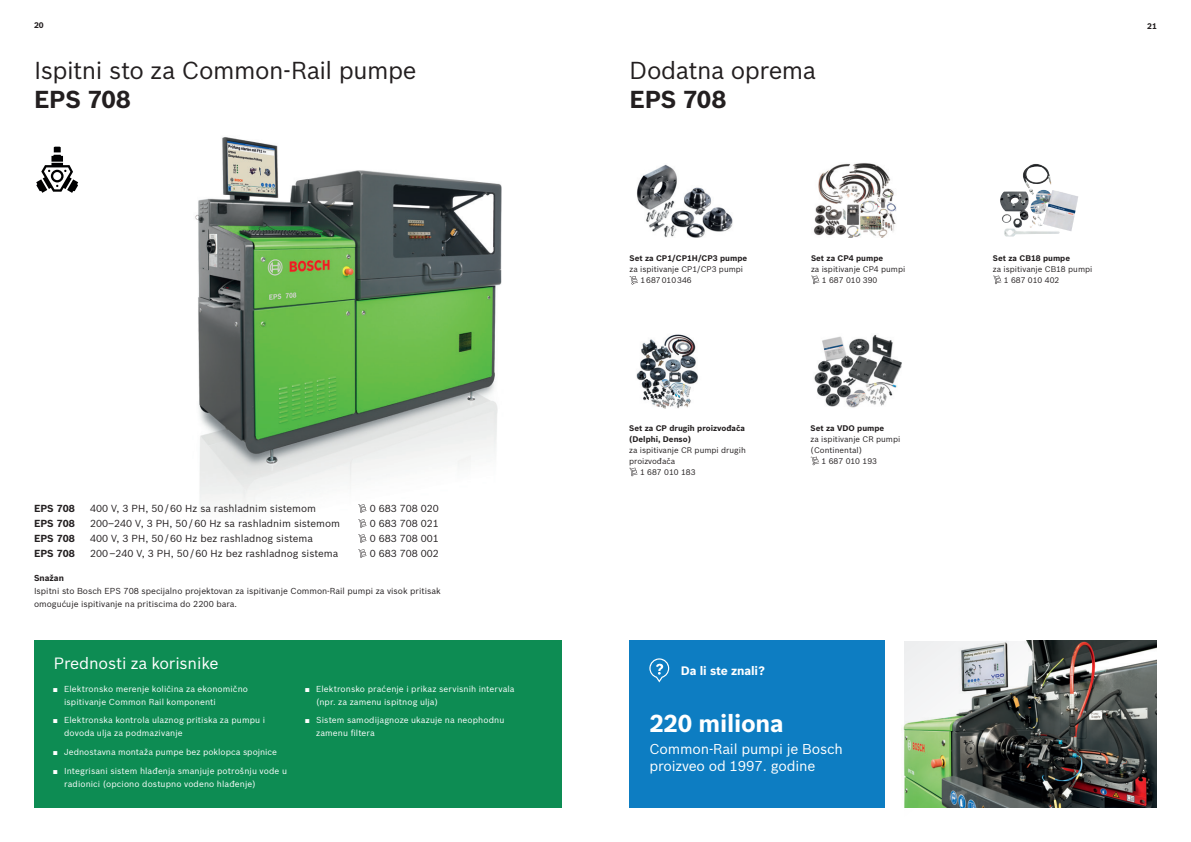
<style>
.page{position:relative;width:1191px;height:842px;background:#fff}
.page>*{position:absolute;margin:0;border:0;box-sizing:border-box;transform-origin:0 0}
.t1{font:24px "Bosch Sans";letter-spacing:-.02em;color:#231f20}
.t2{font:700 24px "Bosch Sans";letter-spacing:-.01em;color:#231f20}
.t3{font:700 24px "Bosch Sans";letter-spacing:-.01em;color:#fff}
.t4{font:16px "Bosch Sans";letter-spacing:-.01em;color:#fff}
.t5{font:14px/17px "Bosch Sans";letter-spacing:-.01em;color:#fff}
.t6{font:700 12px "Bosch Sans";letter-spacing:-.01em;color:#fff}
.t7{font:10px "Bosch Sans";color:#231f20}
.t8{font:700 10px "Bosch Sans";color:#231f20}
.t9{font:8.5px/13px "Bosch Sans";letter-spacing:.01em;color:#fff}
.t10{font:8.5px/13px "Bosch Sans";color:#231f20}
.t11{font:700 8.5px "Bosch Sans";color:#231f20}
.t12{font:8px/11px "Bosch Sans";color:#231f20}
.t13{font:700 8px/11px "Bosch Sans";color:#231f20}
.s1{font-family:"Arial"}
</style>
<div class="page">
<img style="left:195px;top:137px;width:307px;height:373px">
<img style="left:637px;top:164px;width:96px;height:74px">
<img style="left:813px;top:163px;width:84px;height:74px">
<img style="left:1000px;top:164px;width:78px;height:67px">
<img style="left:636px;top:334px;width:62px;height:74px">
<img style="left:814px;top:334px;width:88px;height:74px">
<img style="left:904px;top:641px;width:253px;height:167px">
<svg style="left:629px;top:468px;width:8px;height:8px"></svg>
<svg style="left:810px;top:457px;width:9px;height:8px"></svg>
<svg style="left:811px;top:276px;width:8px;height:8px"></svg>
<svg style="left:993px;top:276px;width:8px;height:8px"></svg>
<div style="left:34px;top:641px;width:527px;height:167px;background:#0d8c53"></div>
<svg style="left:36px;top:147px;width:42px;height:46px"></svg>
<svg style="left:358px;top:504px;width:9px;height:9px"></svg>
<svg style="left:358px;top:519px;width:9px;height:9px"></svg>
<svg style="left:358px;top:534px;width:9px;height:9px"></svg>
<svg style="left:358px;top:549px;width:9px;height:9px"></svg>
<svg style="left:629px;top:276px;width:9px;height:9px"></svg>
<div style="left:629px;top:641px;width:255px;height:167px;background:#0d7dc2"></div>
<svg style="left:649px;top:658px;width:20px;height:24px"></svg>
<p class="t13" style="left:34px;top:20px;width:11px">20</p>
<p class="t13" style="left:1147px;top:20px;width:11px">21</p>
<h1 class="t1" style="left:34px;top:56px;width:384px">Ispitni sto za Common-Rail pumpe</h1>
<h1 class="t2" style="left:34px;top:84px;width:98px">EPS 708</h1>
<h1 class="t1" style="left:629px;top:56px;width:188px">Dodatna oprema</h1>
<h1 class="t2" style="left:629px;top:84px;width:98px">EPS 708</h1>
<p class="t8" style="left:34px;top:502px;width:42px">EPS 708</p>
<p class="t7" style="left:90px;top:502px;width:228px">400 V, 3 PH, 50/60 Hz sa rashladnim sistemom</p>
<p class="t7" style="left:370px;top:502px;width:71px">0 683 708 020</p>
<p class="t8" style="left:34px;top:517px;width:42px">EPS 708</p>
<p class="t7" style="left:90px;top:517px;width:252px">200–240 V, 3 PH, 50/60 Hz sa rashladnim sistemom</p>
<p class="t7" style="left:370px;top:517px;width:71px">0 683 708 021</p>
<p class="t8" style="left:34px;top:532px;width:42px">EPS 708</p>
<p class="t7" style="left:90px;top:532px;width:224px">400 V, 3 PH, 50/60 Hz bez rashladnog sistema</p>
<p class="t7" style="left:370px;top:532px;width:71px">0 683 708 001</p>
<p class="t8" style="left:34px;top:547px;width:42px">EPS 708</p>
<p class="t7" style="left:90px;top:547px;width:250px">200–240 V, 3 PH, 50/60 Hz bez rashladnog sistema</p>
<p class="t7" style="left:370px;top:547px;width:71px">0 683 708 002</p>
<p class="t11" style="left:34px;top:572px;width:31px">Snažan</p>
<p class="t10" style="left:34px;top:584px;width:408px">Ispitni sto Bosch EPS 708 specijalno projektovan za ispitivanje Common-Rail pumpi za visok pritisak omogućuje ispitivanje na pritiscima do 2200 bara.</p>
<h2 class="t4" style="left:54px;top:653px;width:166px">Prednosti za korisnike</h2>
<p class="t9" style="left:64px;top:682px;width:185px;text-indent:-11px"><span class="s1">■</span> Elektronsko merenje količina za ekonomično ispitivanje Common Rail komponenti</p>
<p class="t9" style="left:64px;top:714px;width:202px;text-indent:-11px"><span class="s1">■</span> Elektronska kontrola ulaznog pritiska za pumpu i dovoda ulja za podmazivanje</p>
<p class="t9" style="left:53px;top:745px;width:226px"><span class="s1">■</span> Jednostavna montaža pumpe bez poklopca spojnice</p>
<p class="t9" style="left:64px;top:764px;width:224px;text-indent:-11px"><span class="s1">■</span> Integrisani sistem hlađenja smanjuje potrošnju vode u radionici (opciono dostupno vodeno hlađenje)</p>
<p class="t9" style="left:316px;top:682px;width:200px;text-indent:-11px"><span class="s1">■</span> Elektronsko praćenje i prikaz servisnih intervala (npr. za zamenu ispitnog ulja)</p>
<p class="t9" style="left:316px;top:714px;width:190px;text-indent:-11px"><span class="s1">■</span> Sistem samodijagnoze ukazuje na neophodnu zamenu filtera</p>
<p class="t13" style="left:629px;top:253px;width:119px">Set za CP1/CP1H/CP3 pumpe</p>
<p class="t12" style="left:640px;top:264px;width:104px;text-indent:-11px">za ispitivanje CP1/CP3 pumpi<br>1687010346</p>
<p class="t13" style="left:629px;top:423px;width:117px">Set za CP drugih proizvođača (Delphi, Denso)</p>
<p class="t12" style="left:629px;top:445px;width:118px">za ispitivanje CR pumpi drugih</p>
<p class="t12" style="left:629px;top:456px;width:47px">proizvođača</p>
<p class="t12" style="left:640px;top:467px;width:57px">1 687 010 183</p>
<p class="t13" style="left:811px;top:253px;width:74px">Set za CP4 pumpe</p>
<p class="t12" style="left:822px;top:263px;width:85px;text-indent:-11px">za ispitivanje CP4 pumpi<br>1 687 010 390</p>
<p class="t13" style="left:810px;top:423px;width:75px">Set za VDO pumpe</p>
<p class="t12" style="left:810px;top:434px;width:91px">za ispitivanje CR pumpi</p>
<p class="t12" style="left:810px;top:445px;width:53px">(Continental)</p>
<p class="t12" style="left:821px;top:456px;width:57px">1 687 010 193</p>
<h3 class="t6" style="left:681px;top:663px;width:85px">Da li ste znali?</h3>
<h1 class="t3" style="left:649px;top:708px;width:136px">220 miliona</h1>
<h3 class="t5" style="left:649px;top:740px;width:195px">Common-Rail pumpi je Bosch proizveo od 1997. godine</h3>
<p class="t13" style="left:993px;top:253px;width:79px">Set za CB18 pumpe</p>
<p class="t12" style="left:1004px;top:263px;width:90px;text-indent:-11px">za ispitivanje CB18 pumpi<br>1 687 010 402</p>
</div>
